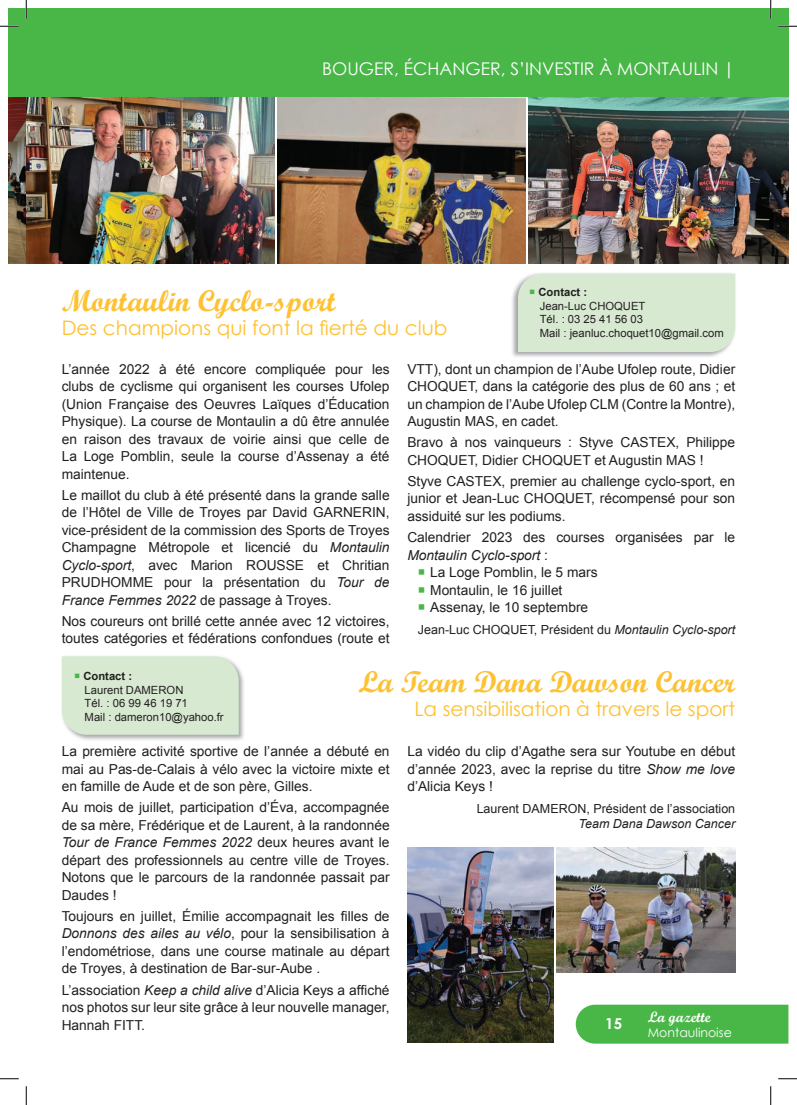
<style>
.page{position:relative;width:797px;height:1105px;background:#fff}
.page>*{position:absolute;margin:0;border:0;box-sizing:border-box;transform-origin:0 0}
.t1{font:30px "Script MT Bold";color:#fec131}
.t2{font:20px "Century Gothic";color:#fec131}
.t3{font:17.5px "Century Gothic";color:#fff}
.t4{font:15px "Script MT Bold";color:#fff}
.t5{font:700 15px "Century Gothic";color:#fff}
.t6{font:13.75px/17.5px "Arial";color:#231f20;text-align:justify}
.t7{font:12.5px "Arial";color:#231f20}
.t8{font:italic 12.5px "Arial";color:#231f20}
.t9{font:12.5px "Century Gothic";color:#fff}
.t10{font:11.25px/13.5px "Arial";color:#231f20}
.s1{color:#49b748}
.s2{font-weight:700}
.s3{font-style:italic}
</style>
<div class="page">
<img style="left:512px;top:273px;width:224px;height:84px">
<div style="left:518px;top:274px;width:217px;height:78px;background:#d8e9d2"></div>
<img style="left:9px;top:97px;width:265px;height:167px">
<div style="left:9px;top:9px;width:17px;height:88px;background:#49b748"></div>
<div style="left:26px;top:9px;width:762px;height:88px;background:#49b748"></div>
<div style="left:575px;top:1005px;width:213px;height:39px;background:#49b748"></div>
<img style="left:61px;top:659px;width:183px;height:81px">
<div style="left:62px;top:656px;width:177px;height:79px;background:#d8e9d2"></div>
<img style="left:407px;top:847px;width:147px;height:195px">
<img style="left:557px;top:847px;width:178px;height:126px">
<img style="left:277px;top:97px;width:248px;height:167px">
<img style="left:528px;top:97px;width:260px;height:167px">
<svg style="left:0;top:25px;width:19px;height:2px"></svg>
<svg style="left:778px;top:25px;width:19px;height:2px"></svg>
<svg style="left:0;top:1078px;width:19px;height:1px"></svg>
<svg style="left:778px;top:1078px;width:19px;height:1px"></svg>
<svg style="left:25px;top:0;width:2px;height:19px"></svg>
<svg style="left:25px;top:1086px;width:2px;height:19px"></svg>
<svg style="left:770px;top:0;width:1px;height:19px"></svg>
<svg style="left:770px;top:1086px;width:1px;height:19px"></svg>
<p class="t3" style="left:322px;top:56px;width:414px">BOUGER, ÉCHANGER, S’INVESTIR À MONTAULIN |</p>
<h1 class="t1" style="left:62px;top:283px;width:275px">Montaulin Cyclo-sport</h1>
<h2 class="t2" style="left:62px;top:314px;width:387px">Des champions qui font la fierté du club</h2>
<p class="t10" style="left:540px;top:286px;width:185px;text-indent:-11px"><span class="s1">○</span> <span class="s2">Contact :<br></span>Jean-Luc CHOQUET<br>Tél. : 03 25 41 56 03<br>Mail : jeanluc.choquet10@gmail.com</p>
<p class="t6" style="left:62px;top:360px;width:329px">L’année 2022 à été encore compliquée pour les clubs de cyclisme qui organisent les courses Ufolep (Union Française des Oeuvres Laïques d’Éducation Physique). La course de Montaulin a dû être annulée en raison des travaux de voirie ainsi que celle de La Loge Pomblin, seule la course d’Assenay a été maintenue.</p>
<p class="t6" style="left:62px;top:486px;width:329px">Le maillot du club à été présenté dans la grande salle de l’Hôtel de Ville de Troyes par David GARNERIN, vice-président de la commission des Sports de Troyes Champagne Métropole et licencié du <span class="s3">Montaulin Cyclo-sport</span>, avec Marion ROUSSE et Chritian PRUDHOMME pour la présentation du <span class="s3">Tour de France Femmes 2022</span> de passage à Troyes.</p>
<p class="t6" style="left:62px;top:612px;width:329px">Nos coureurs ont brillé cette année avec 12 victoires, toutes catégories et fédérations confondues (route et</p>
<p class="t6" style="left:407px;top:360px;width:329px">VTT), dont un champion de l’Aube Ufolep route, Didier CHOQUET, dans la catégorie des plus de 60 ans ; et un champion de l’Aube Ufolep CLM (Contre la Montre), Augustin MAS, en cadet.</p>
<p class="t6" style="left:407px;top:434px;width:329px">Bravo à nos vainqueurs : Styve CASTEX, Philippe<br>CHOQUET, Didier CHOQUET et Augustin MAS !</p>
<p class="t6" style="left:407px;top:472px;width:329px">Styve CASTEX, premier au challenge cyclo-sport, en junior et Jean-Luc CHOQUET, récompensé pour son assiduité sur les podiums.</p>
<p class="t6" style="left:407px;top:529px;width:329px">Calendrier 2023 des courses organisées par le<br><span class="s3">Montaulin Cyclo-sport</span> :</p>
<p class="t6" style="left:418px;top:564px;width:181px"><span class="s1">○</span> La Loge Pomblin, le 5 mars</p>
<p class="t6" style="left:418px;top:581px;width:146px"><span class="s1">○</span> Montaulin, le 16 juillet</p>
<p class="t6" style="left:418px;top:599px;width:172px"><span class="s1">○</span> Assenay, le 10 septembre</p>
<p class="t7" style="left:418px;top:621px;width:319px">Jean-Luc CHOQUET, Président du <span class="s3">Montaulin Cyclo-sport</span></p>
<p class="t10" style="left:85px;top:669px;width:140px;text-indent:-11px"><span class="s1">○</span> <span class="s2">Contact :<br></span>Laurent DAMERON<br>Tél. : 06 99 46 19 71<br>Mail : dameron10@yahoo.fr</p>
<h1 class="t1" style="left:358px;top:663px;width:378px">La Team Dana Dawson Cancer</h1>
<h2 class="t2" style="left:414px;top:695px;width:322px">La sensibilisation à travers le sport</h2>
<p class="t6" style="left:62px;top:743px;width:329px">La première activité sportive de l’année a débuté en mai au Pas-de-Calais à vélo avec la victoire mixte et en famille de Aude et de son père, Gilles.</p>
<p class="t6" style="left:62px;top:799px;width:329px">Au mois de juillet, participation d’Éva, accompagnée de sa mère, Frédérique et de Laurent, à la randonnée <span class="s3">Tour de France Femmes 2022</span> deux heures avant le départ des professionnels au centre ville de Troyes.<br>Notons que le parcours de la randonnée passait par Daudes !</p>
<p class="t6" style="left:62px;top:907px;width:329px">Toujours en juillet, Émilie accompagnait les filles de <span class="s3">Donnons des ailes au vélo</span>, pour la sensibilisation à l’endométriose, dans une course matinale au départ de Troyes, à destination de Bar-sur-Aube .</p>
<p class="t6" style="left:62px;top:981px;width:329px">L’association <span class="s3">Keep a child alive</span> d’Alicia Keys a affiché nos photos sur leur site grâce à leur nouvelle manager, Hannah FITT.</p>
<p class="t6" style="left:407px;top:743px;width:329px">La vidéo du clip d’Agathe sera sur Youtube en début d’année 2023, avec la reprise du titre <span class="s3">Show me love </span>d’Alicia Keys !</p>
<p class="t7" style="left:476px;top:801px;width:260px">Laurent DAMERON, Président de l’association</p>
<p class="t8" style="left:578px;top:816px;width:158px">Team Dana Dawson Cancer</p>
<p class="t5" style="left:605px;top:1014px;width:18px">15</p>
<p class="t4" style="left:647px;top:1008px;width:64px">La gazette</p>
<p class="t9" style="left:647px;top:1024px;width:85px">Montaulinoise</p>
</div>
